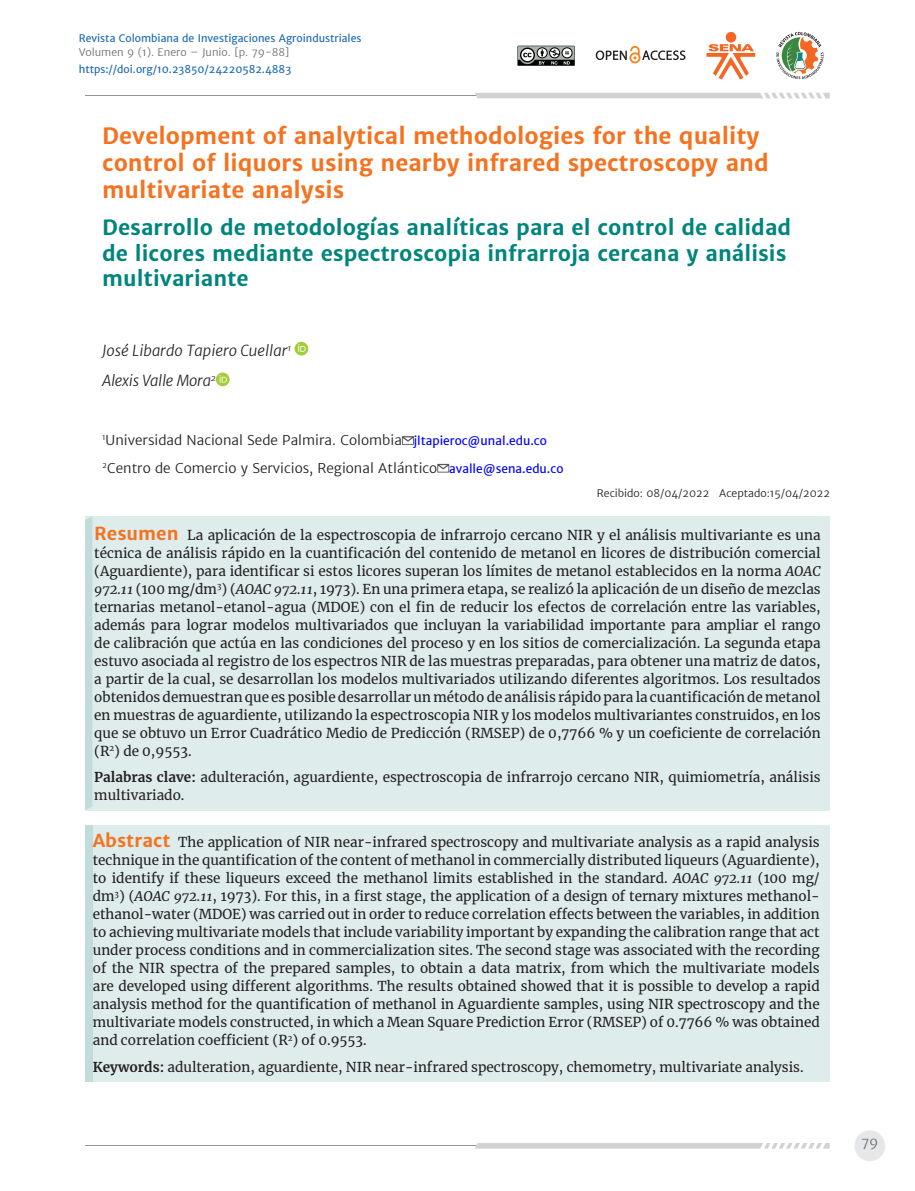
<style>
.page{position:relative;width:915px;height:1191px;background:#fff}
.page>*{position:absolute;margin:0;border:0;box-sizing:border-box;transform-origin:0 0}
.Titulo_ppal{font:700 22.5px/27px "Merriweather Sans";color:#f47321}
.Titulo_verde{font:700 21px/25.5px "Merriweather Sans";color:#00857c}
.Titulo_verde-2{font:italic 300 15px "Merriweather Sans";color:#231f20}
.Titulo_verde-3{font:italic 300 15px "Merriweather Sans";letter-spacing:-.02em;color:#231f20}
.resumen{font:13.5px/18px "Merriweather";color:#231f20;text-align:justify}
.créditos_llamada{font:300 13.5px "Merriweather Sans";color:#231f20}
.t1{font:300 13.5px "Merriweather Sans";color:#6c6d70}
.DOI{font:10.5px "Merriweather Sans";color:#1b69b4}
.recibido{font:300 10.5px "Merriweather Sans";color:#231f20}
.cabezote_izq{font:300 10.5px "Merriweather Sans";color:#6c6d70}
.s1{font-weight:400;font-size:12px;color:#00f}
.s2{font-family:"Merriweather Sans";font-weight:700;font-size:18px;color:#f47321}
.s3{font-style:italic}
.s4{font-weight:700}
</style>
<div class="page">
<div style="left:854px;top:1130px;width:30px;height:31px;background:#e6e7e9;border-radius:50%"></div>
<hr style="left:85px;top:95px;width:674px;height:1px;background:#939598">
<svg style="left:475px;top:93px;width:354px;height:5px;background:#d5d6d7"></svg>
<hr style="left:85px;top:1145px;width:674px;height:1px;background:#939598">
<svg style="left:475px;top:1143px;width:354px;height:5px;background:#d5d6d7"></svg>
<svg style="left:294px;top:342px;width:14px;height:13px"></svg>
<svg style="left:216px;top:372px;width:13px;height:14px"></svg>
<svg style="left:402px;top:436px;width:12px;height:9px"></svg>
<svg style="left:437px;top:464px;width:12px;height:8px"></svg>
<div style="left:85px;top:516px;width:744px;height:294px;background:#deedec"></div>
<div style="left:85px;top:516px;width:7px;height:294px;background:#c1dcdb"></div>
<div style="left:85px;top:824px;width:744px;height:257px;background:#deedec"></div>
<div style="left:85px;top:824px;width:7px;height:257px;background:#c1dcdb"></div>
<div style="left:725px;top:32px;width:11px;height:11px;background:#f36623;border-radius:50%"></div>
<svg style="left:706px;top:44px;width:49px;height:36px"></svg>
<svg style="left:517px;top:46px;width:57px;height:20px"></svg>
<svg style="left:595px;top:46px;width:90px;height:17px"></svg>
<svg style="left:776px;top:32px;width:47px;height:47px"></svg>
<p class="DOI" style="left:79px;top:32px;width:284px">Revista Colombiana de Investigaciones Agroindustriales</p>
<p class="cabezote_izq" style="left:79px;top:45px;width:212px">Volumen 9 (1). Enero – Junio. [p. 79-88]</p>
<p class="DOI" style="left:79px;top:63px;width:214px">https://doi.org/10.23850/24220582.4883</p>
<p class="Titulo_ppal" style="left:102px;top:123px;width:668px">Development of analytical methodologies for the quality control of liquors using nearby infrared spectroscopy and multivariate analysis</p>
<p class="Titulo_verde" style="left:102px;top:215px;width:690px">Desarrollo de metodologías analíticas para el control de calidad de licores mediante espectroscopia infrarroja cercana y análisis multivariante</p>
<p class="Titulo_verde-2" style="left:102px;top:340px;width:190px">José Libardo Tapiero Cuellar<sup>1</sup></p>
<p class="Titulo_verde-3" style="left:102px;top:371px;width:115px">Alexis Valle Mora<sup>2</sup></p>
<p class="créditos_llamada" style="left:102px;top:431px;width:446px"><sup>1</sup>Universidad Nacional Sede Palmira. Colombia <span class="s1">jltapieroc@unal.edu.co</span></p>
<p class="créditos_llamada" style="left:102px;top:459px;width:462px"><sup>2</sup>Centro de Comercio y Servicios, Regional Atlántico <span class="s1">avalle@sena.edu.co</span></p>
<p class="recibido" style="left:596px;top:487px;width:234px">Recibido: 08/04/2022 Aceptado:15/04/2022</p>
<p class="resumen" style="left:94px;top:525px;width:727px"><span class="s2">Resumen</span> La aplicación de la espectroscopia de infrarrojo cercano NIR y el análisis multivariante es una técnica de análisis rápido en la cuantificación del contenido de metanol en licores de distribución comercial (Aguardiente), para identificar si estos licores superan los límites de metanol establecidos en la norma <span class="s3">AOAC 972.11</span> (100 mg/dm<sup>3</sup>) (<span class="s3">AOAC 972.11</span>, 1973). En una primera etapa, se realizó la aplicación de un diseño de mezclas ternarias metanol-etanol-agua (MDOE) con el fin de reducir los efectos de correlación entre las variables, además para lograr modelos multivariados que incluyan la variabilidad importante para ampliar el rango de calibración que actúa en las condiciones del proceso y en los sitios de comercialización. La segunda etapa estuvo asociada al registro de los espectros NIR de las muestras preparadas, para obtener una matriz de datos, a partir de la cual, se desarrollan los modelos multivariados utilizando diferentes algoritmos. Los resultados obtenidos demuestran que es posible desarrollar un método de análisis rápido para la cuantificación de metanol en muestras de aguardiente, utilizando la espectroscopia NIR y los modelos multivariantes construidos, en los que se obtuvo un Error Cuadrático Medio de Predicción (RMSEP) de 0,7766 % y un coeficiente de correlación (R<sup>2</sup>) de 0,9553.</p>
<p class="resumen" style="left:94px;top:768px;width:727px"><span class="s4">Palabras clave:</span> adulteración, aguardiente, espectroscopia de infrarrojo cercano NIR, quimiometría, análisis multivariado.</p>
<p class="resumen" style="left:93px;top:833px;width:728px"><span class="s2">Abstract</span> The application of NIR near-infrared spectroscopy and multivariate analysis as a rapid analysis technique in the quantification of the content of methanol in commercially distributed liqueurs (Aguardiente), to identify if these liqueurs exceed the methanol limits established in the standard. <span class="s3">AOAC 972.11</span> (100 mg/ dm<sup>3</sup>) (<span class="s3">AOAC 972.11</span>, 1973). For this, in a first stage, the application of a design of ternary mixtures methanol&shy;ethanol-water (MDOE) was carried out in order to reduce correlation effects between the variables, in addition to achieving multivariate models that include variability important by expanding the calibration range that act under process conditions and in commercialization sites. The second stage was associated with the recording of the NIR spectra of the prepared samples, to obtain a data matrix, from which the multivariate models are developed using different algorithms. The results obtained showed that it is possible to develop a rapid analysis method for the quantification of methanol in Aguardiente samples, using NIR spectroscopy and the multivariate models constructed, in which a Mean Square Prediction Error (RMSEP) of 0.7766 % was obtained and correlation coefficient (R<sup>2</sup>) of 0.9553.</p>
<p class="resumen" style="left:93px;top:1057px;width:712px"><span class="s4">Keywords:</span> adulteration, aguardiente, NIR near-infrared spectroscopy, chemometry, multivariate analysis.</p>
<p class="t1" style="left:860px;top:1133px;width:19px">79</p>
</div>
